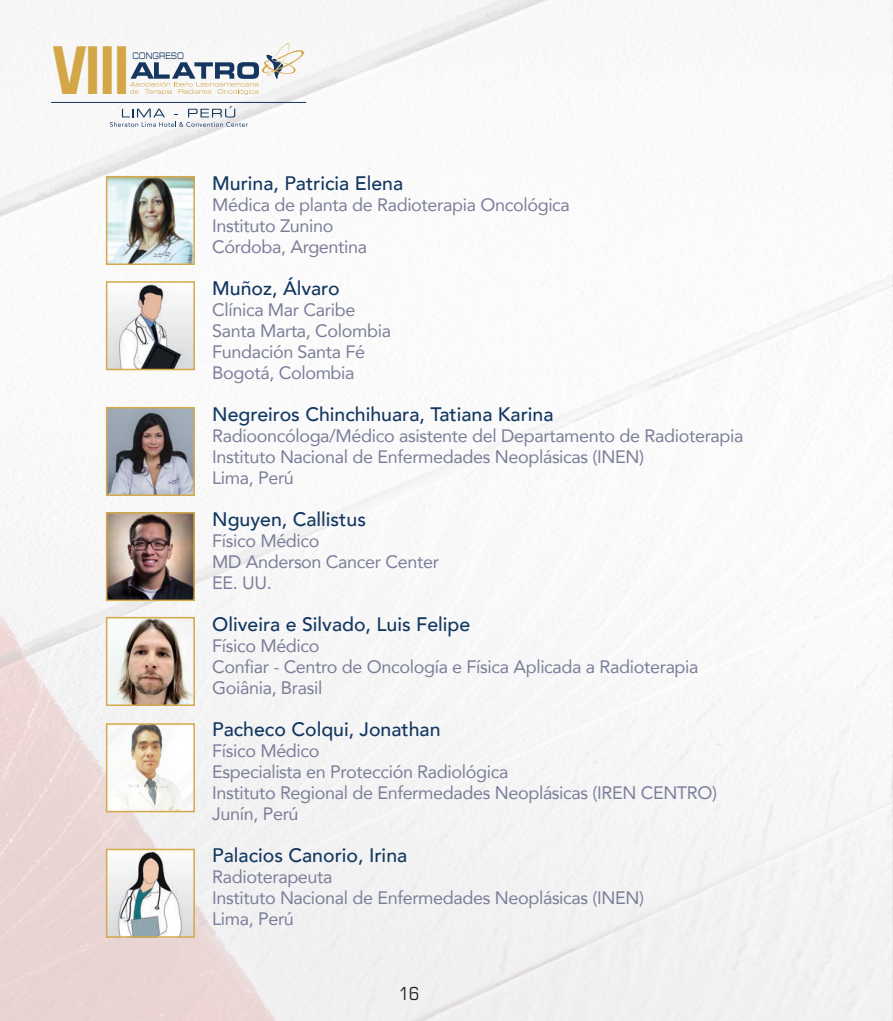
<style>
.page{position:relative;width:893px;height:1021px;background:#fff}
.page>*{position:absolute;margin:0;border:0;box-sizing:border-box;transform-origin:0 0}
.t1{font:700 63.6px "Eurostile LT Std";color:#d3a647;scale:.7 1}
.t2{font:500 19.5px "Avenir";color:#123760}
.t3{font:18px/21px "Avenir";letter-spacing:-.02em;color:#7b7e99}
.t4{font:condensed 18px "Eurostile LT Std";color:#231f20}
.t5{font:9px "Eurostile LT Std Ex 2";color:#13375f;scale:.7 1}
</style>
<div class="page">
<img style="left:0;top:0;width:893px;height:1020px">
<svg style="left:110px;top:106px;width:138px;height:21px"></svg>
<svg style="left:130px;top:39px;width:180px;height:56px"></svg>
<hr style="left:51px;top:102px;width:255px;height:1px;background:#13375f">
<img style="left:109px;top:179px;width:83px;height:83px">
<div style="left:106px;top:176px;width:89px;height:89px;border:2px solid #d4a949"></div>
<img style="left:109px;top:284px;width:83px;height:83px">
<div style="left:106px;top:281px;width:89px;height:89px;border:2px solid #d4a949"></div>
<img style="left:109px;top:410px;width:83px;height:83px">
<div style="left:106px;top:407px;width:89px;height:89px;border:2px solid #d4a949"></div>
<img style="left:109px;top:515px;width:83px;height:83px">
<div style="left:106px;top:512px;width:89px;height:89px;border:2px solid #d4a949"></div>
<img style="left:109px;top:620px;width:83px;height:83px">
<div style="left:106px;top:617px;width:89px;height:89px;border:2px solid #d4a949"></div>
<img style="left:109px;top:726px;width:83px;height:83px">
<div style="left:106px;top:723px;width:89px;height:89px;border:2px solid #d4a949"></div>
<img style="left:109px;top:851px;width:83px;height:83px">
<div style="left:106px;top:848px;width:89px;height:89px;border:2px solid #d4a949"></div>
<h1 class="t1" style="left:54px;top:31px;width:109px">VIII</h1>
<p class="t5" style="left:132px;top:50px;width:75px">CONGRESO</p>
<p class="t2" style="left:212px;top:166px;width:193px">Murina, Patricia Elena</p>
<p class="t3" style="left:212px;top:193px;width:359px">Médica de planta de Radioterapia Oncológica<br>Instituto Zunino<br>Córdoba, Argentina</p>
<p class="t2" style="left:212px;top:271px;width:129px">Muñoz, Álvaro</p>
<p class="t3" style="left:212px;top:298px;width:180px">Clínica Mar Caribe<br>Santa Marta, Colombia</p>
<p class="t3" style="left:212px;top:340px;width:154px">Fundación Santa Fé</p>
<p class="t3" style="left:212px;top:361px;width:144px">Bogotá, Colombia</p>
<p class="t2" style="left:212px;top:397px;width:343px">Negreiros Chinchihuara, Tatiana Karina</p>
<p class="t3" style="left:212px;top:424px;width:533px">Radiooncóloga/Médico asistente del Departamento de Radioterapia<br>Instituto Nacional de Enfermedades Neoplásicas (INEN)<br>Lima, Perú</p>
<p class="t2" style="left:212px;top:502px;width:155px">Nguyen, Callistus</p>
<p class="t3" style="left:212px;top:529px;width:109px">Físico Médico</p>
<p class="t3" style="left:212px;top:550px;width:228px">MD Anderson Cancer Center</p>
<p class="t3" style="left:212px;top:571px;width:61px">EE. UU.</p>
<p class="t2" style="left:212px;top:607px;width:260px">Oliveira e Silvado, Luis Felipe</p>
<p class="t3" style="left:212px;top:634px;width:109px">Físico Médico</p>
<p class="t3" style="left:212px;top:655px;width:488px">Confiar - Centro de Oncología e Física Aplicada a Radioterapia</p>
<p class="t3" style="left:212px;top:676px;width:112px">Goiânia, Brasil</p>
<p class="t2" style="left:212px;top:712px;width:230px">Pacheco Colqui, Jonathan</p>
<p class="t3" style="left:212px;top:739px;width:109px">Físico Médico</p>
<p class="t3" style="left:212px;top:760px;width:298px">Especialista en Protección Radiológica</p>
<p class="t3" style="left:212px;top:781px;width:507px">Instituto Regional de Enfermedades Neoplásicas (IREN CENTRO)</p>
<p class="t3" style="left:212px;top:802px;width:88px">Junín, Perú</p>
<p class="t2" style="left:212px;top:838px;width:197px">Palacios Canorio, Irina</p>
<p class="t3" style="left:212px;top:865px;width:122px">Radioterapeuta</p>
<p class="t3" style="left:212px;top:886px;width:433px">Instituto Nacional de Enfermedades Neoplásicas (INEN)</p>
<p class="t3" style="left:212px;top:907px;width:83px">Lima, Perú</p>
<p class="t4" style="left:399px;top:983px;width:22px">16</p>
</div>
